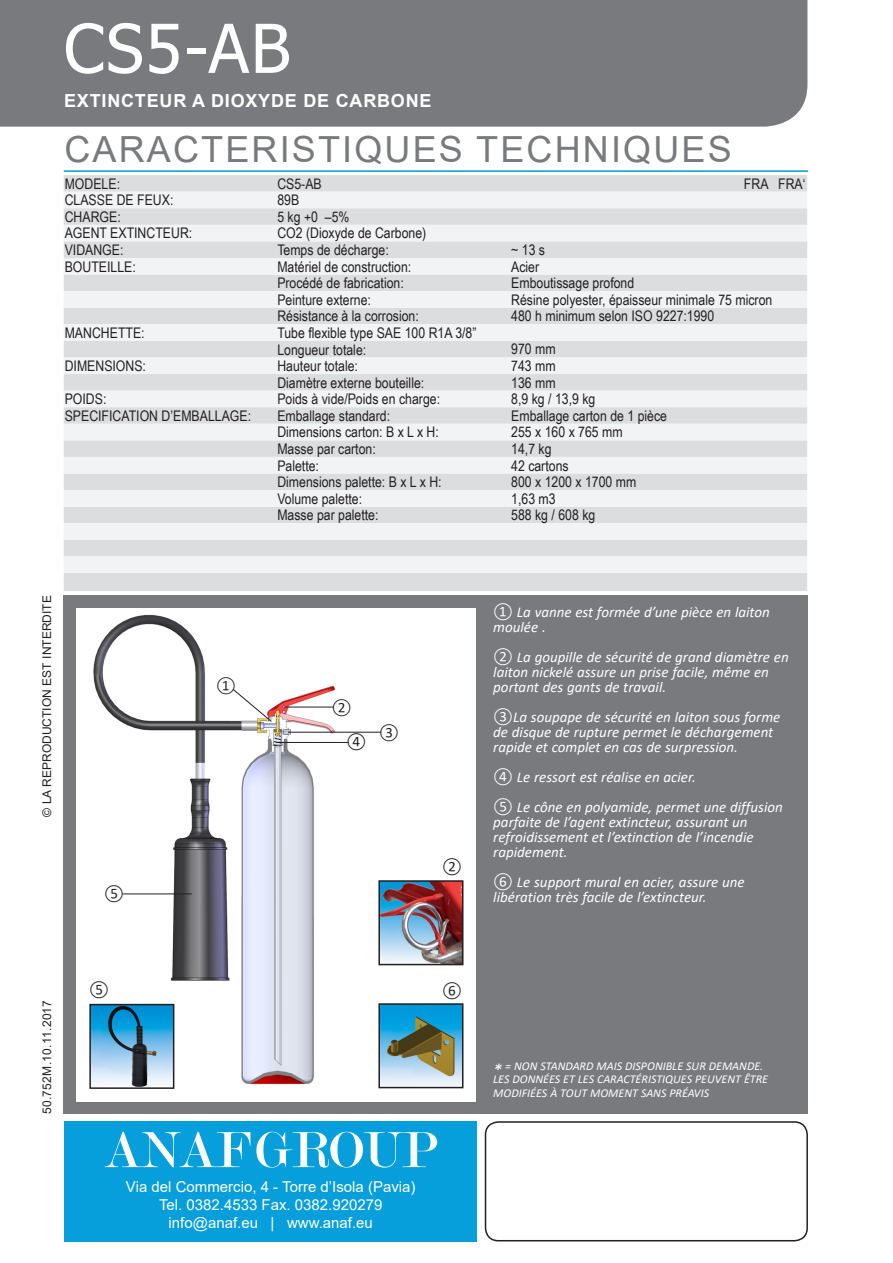
<style>
.page{position:relative;width:893px;height:1263px;background:#fff}
.page>*{position:absolute;margin:0;border:0;box-sizing:border-box;transform-origin:0 0}
.Normale{font:67.5px "Tahoma";color:#fff}
.t1{font:54.15px "Modern";color:#fff}
.Normale-2{font:36px "Arial";letter-spacing:.06em;color:#787a7d}
.Normale-3{font:700 18px "Arial";letter-spacing:.045em;color:#fff}
.didascalia_c8{font:italic 15px/15px "Calibri";color:#fff}
.Paragraph_Style_1{font:15px/18px "Arial";color:#fff;text-align:center}
.t2{font:italic 15px "Calibri";color:#231f20}
.t3{font:15px "Calibri";color:#231f20}
.t4{font:14.55px/16.6px "Arial Narrow";color:#231f20}
.didascalia_c8-2{font:italic 12px/13.5px "Calibri";color:#fff}
.Normale-4{font:12px "Arial";color:#231f20}
.Normale-5{font:12px "Arial";letter-spacing:.025em;color:#231f20}
.s1{font-size:18px}
</style>
<div class="page">
<div style="left:64px;top:595px;width:744px;height:519px;background:#787a7d"></div>
<div style="left:485px;top:1121px;width:323px;height:120px;border:2px solid #231f20;border-radius:13px"></div>
<div style="left:0;top:0;width:807px;height:127px;background:#787a7d"></div>
<hr style="left:64px;top:170px;width:744px;height:2px;background:#0695d6">
<div style="left:64px;top:1121px;width:412px;height:121px;background:#069edb"></div>
<div style="left:77px;top:608px;width:399px;height:493px;background:#fff"></div>
<img style="left:89px;top:614px;width:329px;height:475px">
<img style="left:381px;top:1006px;width:79px;height:79px">
<div style="left:378px;top:1003px;width:85px;height:85px;border:2px solid #231f20"></div>
<img style="left:92px;top:1007px;width:79px;height:79px">
<div style="left:89px;top:1004px;width:85px;height:85px;border:2px solid #231f20"></div>
<img style="left:381px;top:883px;width:79px;height:79px">
<div style="left:378px;top:880px;width:85px;height:85px;border:2px solid #231f20"></div>
<svg style="left:232px;top:688px;width:40px;height:34px"></svg>
<hr style="left:284px;top:707px;width:50px;height:1px;background:#231f20">
<hr style="left:276px;top:742px;width:73px;height:1px;background:#231f20">
<hr style="left:288px;top:732px;width:93px;height:1px;background:#231f20">
<hr style="left:122px;top:893px;width:70px;height:1px;background:#231f20">
<div style="left:64px;top:175px;width:743px;height:416px;background:#dcdddf"></div>
<svg style="left:64px;top:192px;width:743px;height:381px;fill:#f2f3f4"></svg>
<p class="Normale" style="left:64px;top:3px;width:228px">CS5-AB</p>
<p class="Normale-3" style="left:64px;top:88px;width:369px">EXTINCTEUR A DIOXYDE DE CARBONE</p>
<p class="Normale-2" style="left:64px;top:125px;width:669px">CARACTERISTIQUES TECHNIQUES</p>
<p class="t4" style="left:65px;top:175px;width:57px">MODELE:</p>
<p class="t4" style="left:277px;top:175px;width:46px">CS5-AB</p>
<p class="t4" style="left:744px;top:175px;width:63px">FRA FRA‘</p>
<p class="t4" style="left:65px;top:191px;width:110px">CLASSE DE FEUX:</p>
<p class="t4" style="left:277px;top:191px;width:23px">89B</p>
<p class="t4" style="left:65px;top:208px;width:58px">CHARGE:</p>
<p class="t4" style="left:277px;top:208px;width:74px">5 kg +0 –5%</p>
<p class="t4" style="left:65px;top:224px;width:129px">AGENT EXTINCTEUR:</p>
<p class="t4" style="left:277px;top:224px;width:151px">CO2 (Dioxyde de Carbone)</p>
<p class="t4" style="left:65px;top:241px;width:60px">VIDANGE:</p>
<p class="t4" style="left:277px;top:241px;width:113px">Temps de décharge:</p>
<p class="t4" style="left:511px;top:241px;width:35px">~ 13 s</p>
<p class="t4" style="left:65px;top:258px;width:73px">BOUTEILLE:</p>
<p class="t4" style="left:277px;top:258px;width:135px">Matériel de construction:</p>
<p class="t4" style="left:511px;top:258px;width:30px">Acier</p>
<p class="t4" style="left:277px;top:274px;width:128px">Procédé de fabrication:</p>
<p class="t4" style="left:511px;top:274px;width:125px">Emboutissage profond</p>
<p class="t4" style="left:277px;top:291px;width:95px">Peinture externe:</p>
<p class="t4" style="left:511px;top:291px;width:263px">Résine polyester, épaisseur minimale 75 micron</p>
<p class="t4" style="left:277px;top:307px;width:143px">Résistance à la corrosion:</p>
<p class="t4" style="left:511px;top:307px;width:205px">480 h minimum selon ISO 9227:1990</p>
<p class="t4" style="left:65px;top:324px;width:81px">MANCHETTE:</p>
<p class="t4" style="left:277px;top:324px;width:201px">Tube flexible type SAE 100 R1A 3/8”<br>Longueur totale:</p>
<p class="t4" style="left:511px;top:340px;width:46px">970 mm</p>
<p class="t4" style="left:65px;top:357px;width:83px">DIMENSIONS:</p>
<p class="t4" style="left:277px;top:357px;width:82px">Hauteur totale:</p>
<p class="t4" style="left:511px;top:357px;width:46px">743 mm</p>
<p class="t4" style="left:277px;top:374px;width:148px">Diamètre externe bouteille:</p>
<p class="t4" style="left:511px;top:374px;width:46px">136 mm</p>
<p class="t4" style="left:65px;top:390px;width:43px">POIDS:</p>
<p class="t4" style="left:277px;top:390px;width:164px">Poids à vide/Poids en charge:</p>
<p class="t4" style="left:511px;top:390px;width:86px">8,9 kg / 13,9 kg</p>
<p class="t4" style="left:65px;top:407px;width:188px">SPECIFICATION D’EMBALLAGE:</p>
<p class="t4" style="left:277px;top:407px;width:114px">Emballage standard:</p>
<p class="t4" style="left:511px;top:407px;width:157px">Emballage carton de 1 pièce</p>
<p class="t4" style="left:277px;top:423px;width:163px">Dimensions carton: B x L x H:</p>
<p class="t4" style="left:511px;top:423px;width:113px">255 x 160 x 765 mm</p>
<p class="t4" style="left:277px;top:440px;width:100px">Masse par carton:</p>
<p class="t4" style="left:511px;top:440px;width:42px">14,7 kg</p>
<p class="t4" style="left:277px;top:457px;width:43px">Palette:</p>
<p class="t4" style="left:511px;top:457px;width:59px">42 cartons</p>
<p class="t4" style="left:277px;top:473px;width:166px">Dimensions palette: B x L x H:</p>
<p class="t4" style="left:511px;top:473px;width:127px">800 x 1200 x 1700 mm</p>
<p class="t4" style="left:277px;top:490px;width:86px">Volume palette:</p>
<p class="t4" style="left:511px;top:490px;width:46px">1,63 m3</p>
<p class="t4" style="left:277px;top:506px;width:103px">Masse par palette:</p>
<p class="t4" style="left:511px;top:506px;width:86px">588 kg / 608 kg</p>
<p class="Normale-4" style="left:39px;top:817px;width:223px;rotate:-90deg">© LA REPRODUCTION EST INTERDITE</p>
<p class="t2" style="left:104px;top:884px;width:21px">⑤</p>
<p class="t3" style="left:216px;top:676px;width:21px">①</p>
<p class="t3" style="left:332px;top:697px;width:21px">②</p>
<p class="t2" style="left:346px;top:732px;width:21px">④</p>
<p class="t3" style="left:379px;top:722px;width:21px">③</p>
<p class="t2" style="left:442px;top:856px;width:21px">②</p>
<p class="didascalia_c8" style="left:493px;top:603px;width:278px">① La vanne est formée d’une pièce en laiton moulée .</p>
<p class="didascalia_c8" style="left:493px;top:648px;width:297px">② La goupille de sécurité de grand diamètre en laiton nickelé assure un prise facile, même en portant des gants de travail.</p>
<p class="didascalia_c8" style="left:493px;top:708px;width:289px">③La soupape de sécurité en laiton sous forme de disque de rupture permet le déchargement rapide et complet en cas de surpression.</p>
<p class="didascalia_c8" style="left:493px;top:768px;width:204px">④ Le ressort est réalise en acier.</p>
<p class="didascalia_c8" style="left:493px;top:798px;width:291px">⑤ Le cône en polyamide, permet une diffusion parfaite de l’agent extincteur, assurant un refroidissement et l’extinction de l’incendie rapidement.</p>
<p class="didascalia_c8" style="left:493px;top:873px;width:253px">⑥ Le support mural en acier, assure une libération très facile de l’extincteur.</p>
<p class="Normale-5" style="left:39px;top:1114px;width:116px;rotate:-90deg">50.752M.10.11.2017</p>
<p class="t2" style="left:89px;top:980px;width:21px">⑤</p>
<p class="t2" style="left:442px;top:981px;width:21px">⑥</p>
<p class="t1" style="left:104px;top:1123px;width:334px">ANAFGROUP</p>
<p class="Paragraph_Style_1" style="left:126px;top:1177px;width:291px">Via del Commercio, 4 - Torre d’Isola (Pavia)</p>
<p class="Paragraph_Style_1" style="left:159px;top:1195px;width:225px">Tel. 0382.4533 Fax. 0382.920279</p>
<p class="Paragraph_Style_1" style="left:169px;top:1213px;width:206px">info@anaf.eu | www.anaf.eu</p>
<p class="Paragraph_Style_1" style="left:120px;top:1173px;width:291px">Via del Commercio, 4 - Torre d’Isola (Pavia)<br>Tel. 0382.4533 Fax. 0382.920279</p>
<p class="Paragraph_Style_1" style="left:163px;top:1209px;width:206px">info@anaf.eu | www.anaf.eu</p>
<p class="didascalia_c8-2" style="left:493px;top:1058px;width:271px"><span class="s1">*</span> = NON STANDARD MAIS DISPONIBLE SUR DEMANDE.</p>
<p class="didascalia_c8-2" style="left:493px;top:1072px;width:276px">LES DONNÉES ET LES CARACTÉRISTIQUES PEUVENT ÊTRE<br>MODIFIÉES À TOUT MOMENT SANS PRÉAVIS</p>
</div>
